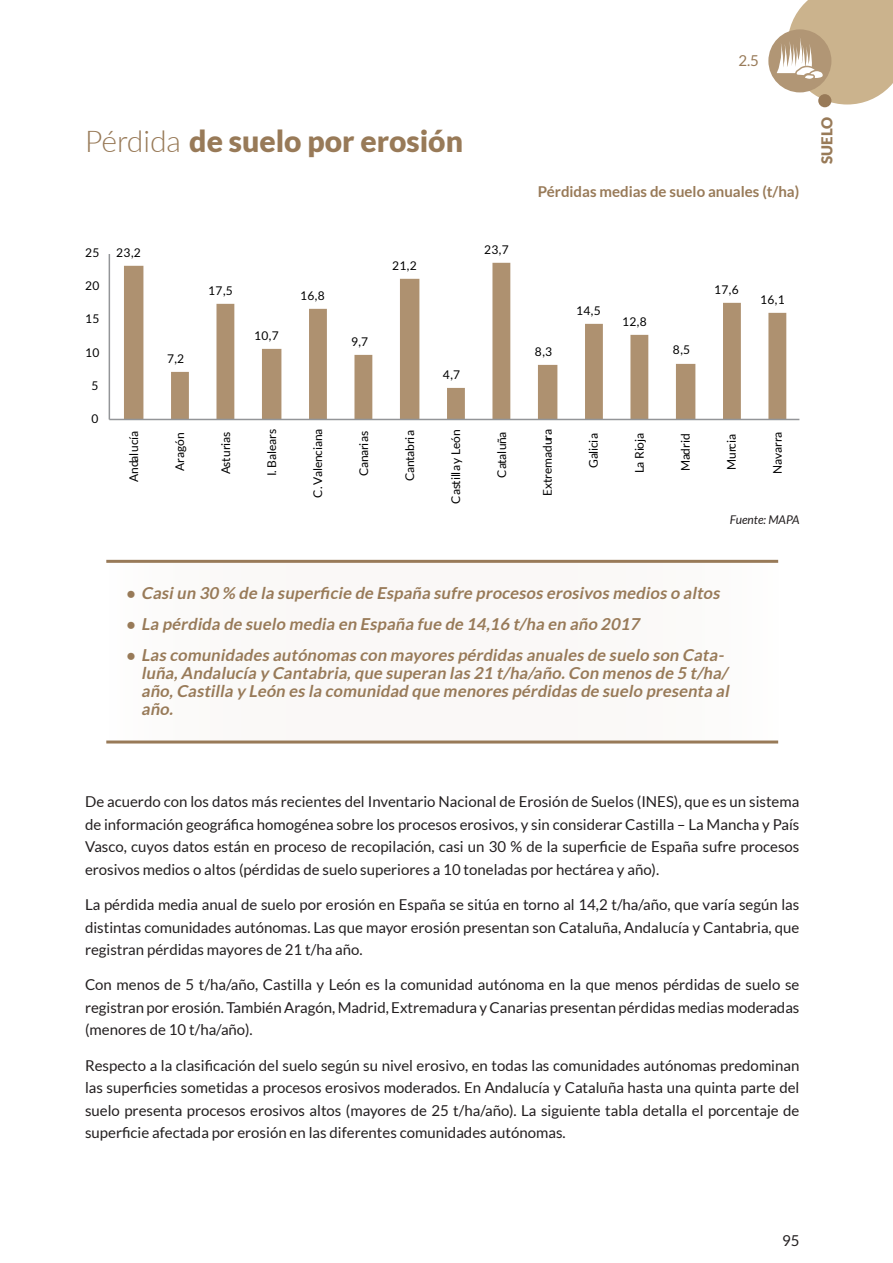
<style>
.page{position:relative;width:893px;height:1263px;background:#fff}
.page>*{position:absolute;margin:0;border:0;box-sizing:border-box;transform-origin:0 0}
.Titulo{font:900 30px "Lato";color:#987a58}
.t1{font:italic 700 16.5px/18px "Lato";color:#987a58}
.Cuerpo_texto{font:15px/22.5px "Lato";color:#231f20;text-align:justify}
.Titulo_tabla_grafico{font:700 15px "Lato";color:#987a58}
.t2{font:900 15px "Lato";color:#987a58}
.t3{font:15px "Lato";color:#987a58}
.t4{font:12px "Lato";color:#000001}
.t5{font:12px "Lato";letter-spacing:-.025em;color:#000001}
.Fuente{font:italic 12px "Lato";color:#231f20}
.s1{font-weight:300}
.s2{font-family:"Arial";font-weight:400;font-style:normal}
</style>
<div class="page">
<div style="left:818px;top:94px;width:13px;height:13px;background:#987a58;border-radius:50%"></div>
<div style="left:768px;top:29px;width:63px;height:63px;background:#b19675;border-radius:50%"></div>
<svg style="left:777px;top:0;width:116px;height:105px"></svg>
<div style="left:106px;top:561px;width:672px;height:182px;background:#faf9f7"></div>
<svg style="left:124px;top:263px;width:662px;height:156px"></svg>
<hr style="left:109px;top:254px;width:1px;height:165px;background:#939598">
<hr style="left:109px;top:419px;width:690px;height:1px;background:#939598">
<hr style="left:106px;top:560px;width:672px;height:3px;background:#987a58">
<hr style="left:106px;top:740px;width:672px;height:3px;background:#987a58">
<p class="Titulo" style="left:85px;top:123px;width:380px"><span class="s1">Pérdida</span> de suelo por erosión</p>
<p class="t4" style="left:85px;top:246px;width:16px">25</p>
<p class="t4" style="left:116px;top:246px;width:26px">23,2</p>
<p class="t4" style="left:85px;top:279px;width:16px">20</p>
<p class="t4" style="left:85px;top:312px;width:16px">15</p>
<p class="t4" style="left:85px;top:345px;width:16px">10</p>
<p class="t4" style="left:91px;top:379px;width:8px">5</p>
<p class="t4" style="left:91px;top:412px;width:8px">0</p>
<p class="t4" style="left:167px;top:352px;width:19px">7,2</p>
<p class="t4" style="left:208px;top:284px;width:26px">17,5</p>
<p class="t4" style="left:254px;top:329px;width:26px">10,7</p>
<p class="t4" style="left:300px;top:288px;width:26px">16,8</p>
<p class="t4" style="left:392px;top:259px;width:26px">21,2</p>
<p class="t4" style="left:351px;top:335px;width:19px">9,7</p>
<p class="t4" style="left:484px;top:243px;width:26px">23,7</p>
<p class="t4" style="left:443px;top:368px;width:19px">4,7</p>
<p class="t3" style="left:738px;top:53px;width:22px">2.5</p>
<p class="Titulo_tabla_grafico" style="left:538px;top:183px;width:263px">Pérdidas medias de suelo anuales (t/ha)</p>
<p class="t4" style="left:535px;top:345px;width:19px">8,3</p>
<p class="t4" style="left:576px;top:304px;width:26px">14,5</p>
<p class="t4" style="left:622px;top:315px;width:26px">12,8</p>
<p class="t4" style="left:673px;top:343px;width:19px">8,5</p>
<p class="t4" style="left:714px;top:283px;width:26px">17,6</p>
<p class="t4" style="left:760px;top:293px;width:26px">16,1</p>
<p class="t5" style="left:127px;top:482px;width:53px;rotate:-90deg">Andalucía</p>
<p class="t4" style="left:173px;top:471px;width:40px;rotate:-90deg">Aragón</p>
<p class="t5" style="left:219px;top:474px;width:44px;rotate:-90deg">Asturias</p>
<p class="t4" style="left:265px;top:476px;width:49px;rotate:-90deg">I. Balears</p>
<p class="t5" style="left:311px;top:498px;width:71px;rotate:-90deg">C. Valenciana</p>
<p class="t5" style="left:357px;top:476px;width:47px;rotate:-90deg">Canarias</p>
<p class="t4" style="left:403px;top:481px;width:53px;rotate:-90deg">Cantabria</p>
<p class="t5" style="left:449px;top:504px;width:75px;rotate:-90deg">Castillay León</p>
<p class="t5" style="left:495px;top:478px;width:48px;rotate:-90deg">Cataluña</p>
<p class="t4" style="left:541px;top:496px;width:69px;rotate:-90deg">Extremadura</p>
<p class="t4" style="left:587px;top:468px;width:37px;rotate:-90deg">Galicia</p>
<p class="t4" style="left:633px;top:473px;width:41px;rotate:-90deg">La Rioja</p>
<p class="t4" style="left:679px;top:471px;width:39px;rotate:-90deg">Madrid</p>
<p class="t4" style="left:725px;top:470px;width:38px;rotate:-90deg">Murcia</p>
<p class="t4" style="left:771px;top:474px;width:43px;rotate:-90deg">Navarra</p>
<p class="Fuente" style="left:730px;top:513px;width:71px">Fuente: MAPA</p>
<p class="t2" style="left:818px;top:164px;width:48px;rotate:-90deg">SUELO</p>
<p class="t1" style="left:126px;top:584px;width:598px"><span class="s2">●</span> Casiun 30 % de la superficie de España sufre procesos erosivos medios o altos</p>
<p class="t1" style="left:126px;top:615px;width:518px"><span class="s2">●</span> La pérdida de suelo media en España fue de 14,16 t/ha en año 2017</p>
<p class="t1" style="left:141px;top:646px;width:592px;text-indent:-15px"><span class="s2">●</span> Las comunidades autónomas con mayores pérdidas anuales de suelo son Cata&shy;luña,Andalucía y Cantabria,que superan las 21 t/ha/año.Con menos de 5 t/ha/ año,Castilla y León es la comunidad que menores pérdidas de suelo presenta al año.</p>
<p class="Cuerpo_texto" style="left:85px;top:790px;width:716px">De acuerdo con los datos más recientes del Inventario Nacional de Erosión de Suelos (INES), que es un sistema de información geográfica homogénea sobre los procesos erosivos, y sin considerar Castilla – La Mancha y País Vasco, cuyos datos están en proceso de recopilación, casi un 30 % de la superficie de España sufre procesos erosivos medios o altos (pérdidas de suelo superiores a 10 toneladas por hectárea y año).</p>
<p class="Cuerpo_texto" style="left:85px;top:893px;width:716px">La pérdida media anual de suelo por erosión en España se sitúa en torno al 14,2 t/ha/año, que varía según las distintas comunidades autónomas. Las que mayor erosión presentan son Cataluña, Andalucía y Cantabria, que registran pérdidas mayores de 21 t/ha año.</p>
<p class="Cuerpo_texto" style="left:85px;top:973px;width:716px">Con menos de 5 t/ha/año, Castilla y León es la comunidad autónoma en la que menos pérdidas de suelo se registran por erosión. También Aragón, Madrid, Extremadura y Canarias presentan pérdidas medias moderadas (menores de 10 t/ha/año).</p>
<p class="Cuerpo_texto" style="left:85px;top:1054px;width:716px">Respecto a la clasificación del suelo según su nivel erosivo, en todas las comunidades autónomas predominan las superficies sometidas a procesos erosivos moderados. En Andalucía y Cataluña hasta una quinta parte del suelo presenta procesos erosivos altos (mayores de 25 t/ha/año). La siguiente tabla detalla el porcentaje de superficie afectada por erosión en las diferentes comunidades autónomas.</p>
<p class="Cuerpo_texto" style="left:782px;top:1229px;width:19px">95</p>
</div>
